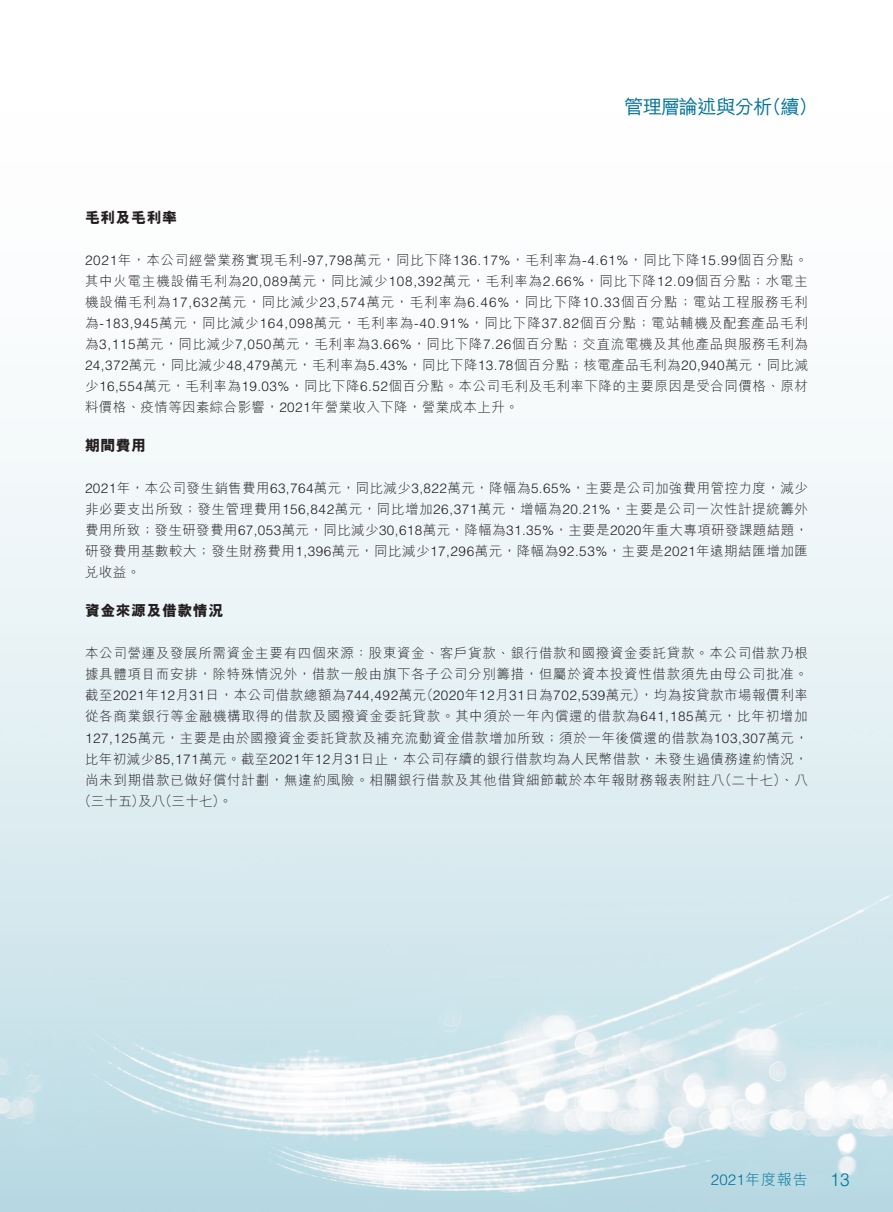
<style>
.page{position:relative;width:893px;height:1212px;background:#fff}
.page>*{position:absolute;margin:0;border:0;box-sizing:border-box;transform-origin:0 0}
.t1{font:500 19.5px "M Hei HK";letter-spacing:-.05em;color:#007298}
.t2{font:800 15px "M Hei HK";letter-spacing:.03em;color:#231f20}
.t3{font:300 15px "Helvetica LT Std";color:#007298}
.t4{font:300 13.5px/21px "M Hei HK";letter-spacing:.04em;color:#231f20;text-align:justify}
.s1{font-family:"Helvetica LT Std"}
.s2{font-family:"M Hei HK"}
.s3{font-size:18px}
</style>
<div class="page">
<img style="left:0;top:437px;width:893px;height:775px">
<h1 class="t1" style="left:624px;top:93px;width:195px">管理層論述與分析（續）</h1>
<p class="t2" style="left:85px;top:210px;width:94px">毛利及毛利率</p>
<p class="t4" style="left:85px;top:250px;width:725px"><span class="s1">2021</span>年，本公司經營業務實現毛利<span class="s1">-97,798</span>萬元，同比下降<span class="s1">136.17%</span>，毛利率為<span class="s1">-4.61%</span>，同比下降<span class="s1">15.99</span>個百分點。其中火電主機設備毛利為<span class="s1">20,089</span>萬元，同比減少<span class="s1">108,392</span>萬元，毛利率為<span class="s1">2.66%</span>，同比下降<span class="s1">12.09</span>個百分點；水電主機設備毛利為<span class="s1">17,632</span>萬元，同比減少<span class="s1">23,574</span>萬元，毛利率為<span class="s1">6.46%</span>，同比下降<span class="s1">10.33</span>個百分點；電站工程服務毛利為<span class="s1">-183,945</span>萬元，同比減少<span class="s1">164,098</span>萬元，毛利率為<span class="s1">-40.91%</span>，同比下降<span class="s1">37.82</span>個百分點；電站輔機及配套產品毛利為<span class="s1">3,115</span>萬元，同比減少<span class="s1">7,050</span>萬元，毛利率為<span class="s1">3.66%</span>，同比下降<span class="s1">7.26</span>個百分點；交直流電機及其他產品與服務毛利為<span class="s1">24,372</span>萬元，同比減少<span class="s1">48,479</span>萬元，毛利率為<span class="s1">5.43%</span>，同比下降<span class="s1">13.78</span>個百分點；核電產品毛利為<span class="s1">20,940</span>萬元，同比減少<span class="s1">16,554</span>萬元，毛利率為<span class="s1">19.03%</span>，同比下降<span class="s1">6.52</span>個百分點。本公司毛利及毛利率下降的主要原因是受合同價格、原材料價格、疫情等因素綜合影響，<span class="s1">2021</span>年營業收入下降，營業成本上升。</p>
<p class="t2" style="left:85px;top:438px;width:63px">期間費用</p>
<p class="t4" style="left:85px;top:478px;width:725px"><span class="s1">2021</span>年，本公司發生銷售費用<span class="s1">63,764</span>萬元，同比減少<span class="s1">3,822</span>萬元，降幅為<span class="s1">5.65%</span>，主要是公司加強費用管控力度，減少非必要支出所致；發生管理費用<span class="s1">156,842</span>萬元，同比增加<span class="s1">26,371</span>萬元，增幅為<span class="s1">20.21%</span>，主要是公司一次性計提統籌外費用所致；發生研發費用<span class="s1">67,053</span>萬元，同比減少<span class="s1">30,618</span>萬元，降幅為<span class="s1">31.35%</span>，主要是<span class="s1">2020</span>年重大專項研發課題結題，研發費用基數較大；發生財務費用<span class="s1">1,396</span>萬元，同比減少<span class="s1">17,296</span>萬元，降幅為<span class="s1">92.53%</span>，主要是<span class="s1">2021</span>年遠期結匯增加匯兌收益。</p>
<p class="t2" style="left:85px;top:603px;width:140px">資金來源及借款情況</p>
<p class="t4" style="left:85px;top:643px;width:724px">本公司營運及發展所需資金主要有四個來源：股東資金、客戶貨款、銀行借款和國撥資金委託貸款。本公司借款乃根</p>
<p class="t4" style="left:85px;top:664px;width:724px">據具體項目而安排，除特殊情況外，借款一般由旗下各子公司分別籌措，但屬於資本投資性借款須先由母公司批准。</p>
<p class="t4" style="left:85px;top:685px;width:724px">截至<span class="s1">2021</span>年<span class="s1">12</span>月<span class="s1">31</span>日，本公司借款總額為<span class="s1">744,492</span>萬元（<span class="s1">2020</span>年<span class="s1">12</span>月<span class="s1">31</span>日為<span class="s1">702,539</span>萬元），均為按貸款市場報價利率</p>
<p class="t4" style="left:85px;top:706px;width:724px">從各商業銀行等金融機構取得的借款及國撥資金委託貸款。其中須於一年內償還的借款為<span class="s1">641,185</span>萬元，比年初增加</p>
<p class="t4" style="left:85px;top:727px;width:725px"><span class="s1">127,125</span>萬元，主要是由於國撥資金委託貸款及補充流動資金借款增加所致；須於一年後償還的借款為<span class="s1">103,307</span>萬元，</p>
<p class="t4" style="left:85px;top:748px;width:724px">比年初減少<span class="s1">85,171</span>萬元。截至<span class="s1">2021</span>年<span class="s1">12</span>月<span class="s1">31</span>日止，本公司存續的銀行借款均為人民幣借款，未發生過債務違約情況，</p>
<p class="t4" style="left:85px;top:769px;width:724px">尚未到期借款已做好償付計劃，無違約風險。相關銀行借款及其他借貸細節載於本年報財務報表附註八（二十七）、八</p>
<p class="t4" style="left:78px;top:790px;width:156px">（三十五）及八（三十七）。</p>
<p class="t3" style="left:711px;top:1170px;width:140px">2021<span class="s2">年度報告</span> <span class="s3">13</span></p>
</div>
